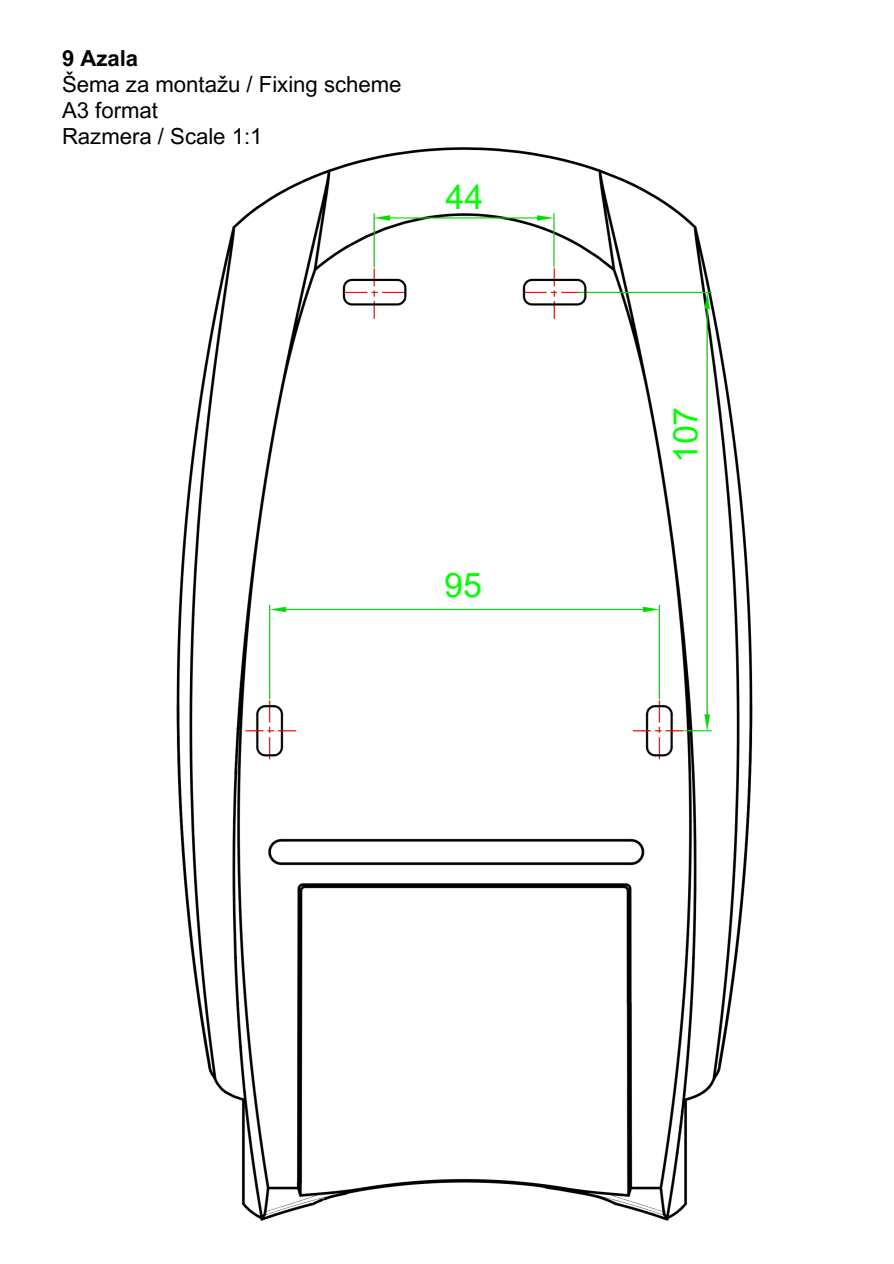
<style>
.page{position:relative;width:894px;height:1264px;background:#fff}
.page>*{position:absolute;margin:0;border:0;box-sizing:border-box;transform-origin:0 0}
.t1{font:33.9px "Arial MT Pro";color:#0f0}
.t2{font:22.2px "Arial MT Pro";color:#000}
.t3{font:700 22.2px "Arial MT Pro";color:#000}
</style>
<div class="page">
<img style="left:176px;top:147px;width:577px;height:1074px">
<p class="t3" style="left:62px;top:50px;width:78px">9 Azala</p>
<p class="t2" style="left:62px;top:76px;width:341px">Šema za montažu / Fixing scheme</p>
<p class="t2" style="left:62px;top:102px;width:97px">A3 format</p>
<h1 class="t2" style="left:62px;top:128px;width:202px">Razmera / Scale 1:1</h1>
<p class="t1" style="left:445px;top:184px;width:39px">44</p>
<p class="t1" style="left:444px;top:572px;width:39px">95</p>
<p class="t1" style="left:672px;top:463px;width:58px;rotate:-90deg">107</p>
</div>
